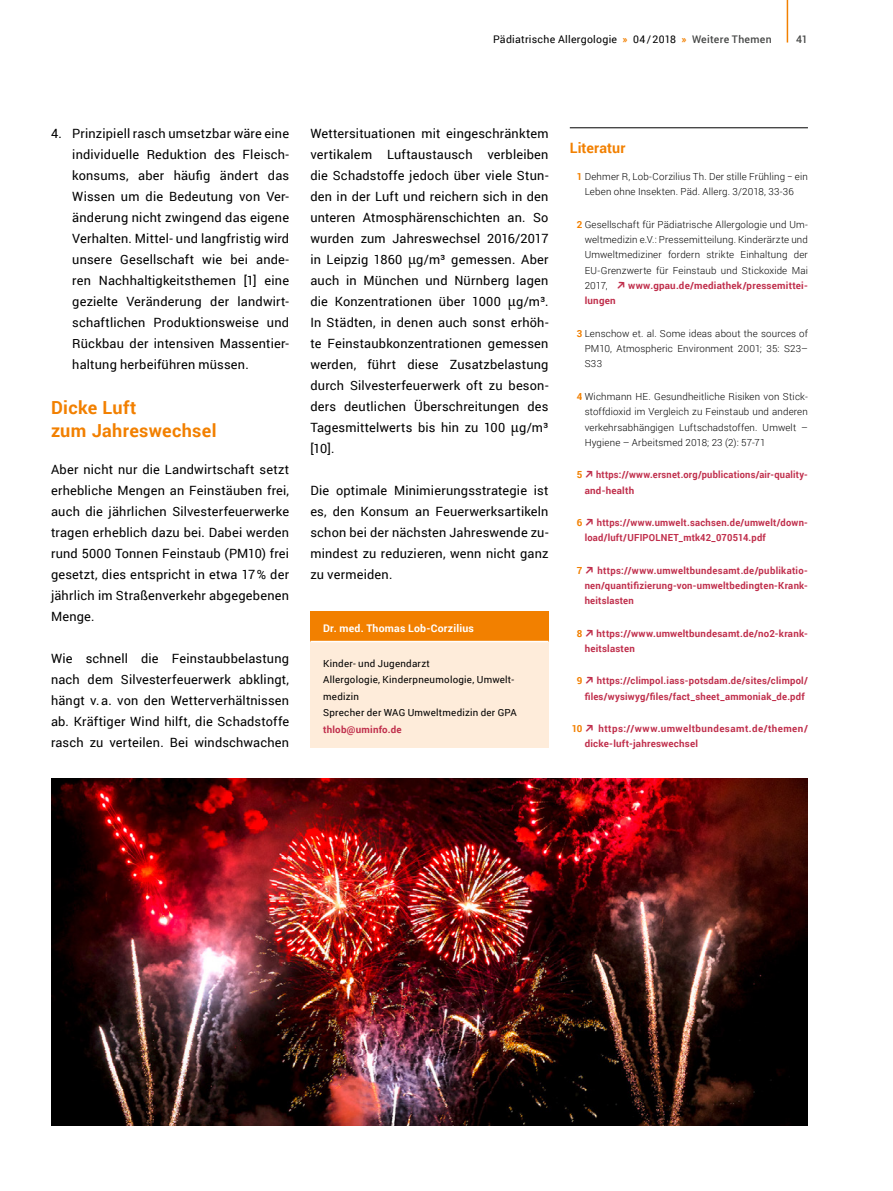
<style>
.page{position:relative;width:893px;height:1191px;background:#fff}
.page>*{position:absolute;margin:0;border:0;box-sizing:border-box;transform-origin:0 0}
.t1{font:700 18px/22.5px "Roboto";letter-spacing:.02em;color:#f28000}
.t2{font:700 14.25px "Roboto";letter-spacing:.01em;color:#f28000}
.t3{font:12.75px/21px "Roboto";letter-spacing:.015em;color:#000;text-align:justify}
.t4{font:10.5px "Roboto";letter-spacing:.025em;color:#000}
.t5{font:700 10.5px "Roboto";letter-spacing:.02em;color:#fff}
.t6{font:500 10.5px "Roboto";color:#474847}
.t7{font:300 9.75px/15.5px "Roboto";letter-spacing:.015em;color:#000;text-align:justify}
.t8{font:700 9.75px/15.3px "Roboto";letter-spacing:.025em;color:#c02f4c}
.t9{font:9.75px/16.5px "Roboto";letter-spacing:.025em;color:#000}
.t10{font:700 9.75px/15.3px "Roboto";letter-spacing:.025em;color:#c02f4c;scale:.96 1}
.t11{font:700 9.75px/15.3px "Roboto";letter-spacing:.025em;color:#c02f4c;scale:.95 1}
.t12{font:700 9.75px "Roboto";color:#f28000}
.s1{font-weight:700;color:#f28000}
.s2{font-weight:500;color:#474847}
.s3{font-family:"Minion Pro";font-size:15.75px}
</style>
<div class="page">
<hr style="left:787px;top:0;width:1px;height:43px;background:#f28000">
<div style="left:310px;top:611px;width:239px;height:31px;background:#f28000"></div>
<div style="left:310px;top:642px;width:239px;height:105px;background:#feecda"></div>
<hr style="left:310px;top:641px;width:239px;height:1px;background:#fff">
<hr style="left:570px;top:127px;width:238px;height:1px;background:#000">
<img style="left:51px;top:779px;width:757px;height:346px">
<p class="t4" style="left:493px;top:31px;width:280px">Pädiatrische Allergologie <span class="s1">»</span> 04/2018 <span class="s1">»</span> <span class="s2">Weitere Themen</span></p>
<p class="t6" style="left:796px;top:31px;width:13px">41</p>
<p class="t3" style="left:72px;top:123px;width:218px;text-indent:-21px">4. Prinzipiell rasch umsetzbar wäre eine individuelle Reduktion des Fleisch&shy;konsums, aber häufig ändert das Wissen um die Bedeutung von Ver&shy;änderung nicht zwingend das eigene Verhalten. Mittel- und langfristig wird unsere Gesellschaft wie bei ande&shy;ren Nachhaltigkeitsthemen [1] eine gezielte Veränderung der landwirt&shy;schaftlichen Produktionsweise und Rückbau der intensiven Massentier&shy;haltung herbeiführen müssen.</p>
<h1 class="t1" style="left:51px;top:396px;width:167px">Dicke Luft<br>zum Jahreswechsel</h1>
<p class="t3" style="left:51px;top:459px;width:240px">Aber nicht nur die Landwirtschaft setzt erhebliche Mengen an Feinstäuben frei, auch die jährlichen Silvesterfeuerwerke tragen erheblich dazu bei. Dabei werden rund 5000 Tonnen Feinstaub (PM10) frei gesetzt, dies entspricht in etwa 17% der jährlich im Straßenverkehr abgegebenen Menge.</p>
<p class="t3" style="left:51px;top:648px;width:240px">Wie schnell die Feinstaubbelastung nach dem Silvesterfeuerwerk abklingt, hängt v.a. von den Wetterverhältnissen ab. Kräftiger Wind hilft, die Schadstoffe rasch zu verteilen. Bei windschwachen</p>
<p class="t3" style="left:310px;top:123px;width:240px">Wettersituationen mit eingeschränktem vertikalem Luftaustausch verbleiben die Schadstoffe jedoch über viele Stun&shy;den in der Luft und reichern sich in den unteren Atmosphärenschichten an. So wurden zum Jahreswechsel 2016/2017 in Leipzig 1860 <span class="s3">µ</span>g/m³ gemessen. Aber auch in München und Nürnberg lagen die Konzentrationen über 1000 <span class="s3">µ</span>g/m³.<br>In Städten, in denen auch sonst erhöh&shy;te Feinstaubkonzentrationen gemessen werden, führt diese Zusatzbelastung durch Silvesterfeuerwerk oft zu beson&shy;ders deutlichen Überschreitungen des Tagesmittelwerts bis hin zu 100 <span class="s3">µ</span>g/m³ [10].</p>
<p class="t3" style="left:310px;top:480px;width:240px">Die optimale Minimierungsstrategie ist es, den Konsum an Feuerwerksartikeln schon bei der nächsten Jahreswende zu&shy;mindest zu reduzieren, wenn nicht ganz zu vermeiden.</p>
<p class="t5" style="left:323px;top:621px;width:152px">Dr. med. Thomas Lob-Corzilius</p>
<p class="t9" style="left:323px;top:655px;width:195px">Kinder- und Jugendarzt<br>Allergologie, Kinderpneumologie, Umwelt&shy;medizin<br>Sprecher der WAG Umweltmedizin der GPA</p>
<p class="t8" style="left:323px;top:721px;width:80px">thlob@uminfo.de</p>
<p class="t2" style="left:570px;top:138px;width:57px">Literatur</p>
<p class="t7" style="left:585px;top:168px;width:225px;text-indent:-8px"><span class="s1">1</span> Dehmer R, Lob-Corzilius Th. Der stille Frühling − ein<br>Leben ohne Insekten. Päd. Allerg. 3/2018, 33-36</p>
<p class="t7" style="left:585px;top:216px;width:225px;text-indent:-8px"><span class="s1">2</span> Gesellschaft für Pädiatrische Allergologie und Um&shy;weltmedizin e.V.: Pressemitteilung. Kinderärzte und Umweltmediziner fordern strikte Einhaltung der EU-Grenzwerte für Feinstaub und Stickoxide Mai 2017,</p>
<p class="t8" style="left:628px;top:277px;width:181px">www.gpau.de/mediathek/pressemittei-</p>
<p class="t8" style="left:585px;top:293px;width:32px">lungen</p>
<p class="t7" style="left:585px;top:325px;width:225px;text-indent:-8px"><span class="s1">3</span> Lenschow et. al. Some ideas about the sources of PM10, Atmospheric Environment 2001; 35: S23– S33</p>
<p class="t7" style="left:585px;top:388px;width:225px;text-indent:-8px"><span class="s1">4</span> Wichmann HE. Gesundheitliche Risiken von Stick&shy;stoffdioxid im Vergleich zu Feinstaub und anderen verkehrsabhängigen Luftschadstoffen. Umwelt – Hygiene – Arbeitsmed 2018; 23 (2): 57-71</p>
<p class="t12" style="left:577px;top:468px;width:7px">5</p>
<p class="t11" style="left:585px;top:467px;width:236px;text-indent:11px">https://www.ersnet.org/publications/air-quality&shy;and-health</p>
<p class="t12" style="left:577px;top:515px;width:7px">6</p>
<p class="t10" style="left:585px;top:514px;width:234px;text-indent:12px">https://www.umwelt.sachsen.de/umwelt/down&shy;load/luft/UFIPOLNET_mtk42_070514.pdf</p>
<p class="t12" style="left:577px;top:563px;width:7px">7</p>
<p class="t8" style="left:585px;top:562px;width:225px;text-align:justify;text-indent:13px">https://www.umweltbundesamt.de/publikatio&shy;nen/quantifizierung-von-umweltbedingten-Krank&shy;heitslasten</p>
<p class="t12" style="left:577px;top:626px;width:7px">8</p>
<p class="t8" style="left:585px;top:625px;width:225px;text-indent:12px">https://www.umweltbundesamt.de/no2-krank&shy;heitslasten</p>
<p class="t12" style="left:577px;top:674px;width:7px">9</p>
<p class="t8" style="left:585px;top:672px;width:225px;text-indent:12px">https://climpol.iass-potsdam.de/sites/climpol/ files/wysiwyg/files/fact_sheet_ammoniak_de.pdf</p>
<p class="t12" style="left:572px;top:721px;width:12px">10</p>
<p class="t8" style="left:585px;top:720px;width:225px;text-indent:14px">https://www.umweltbundesamt.de/themen/ dicke-luft-jahreswechsel</p>
</div>
